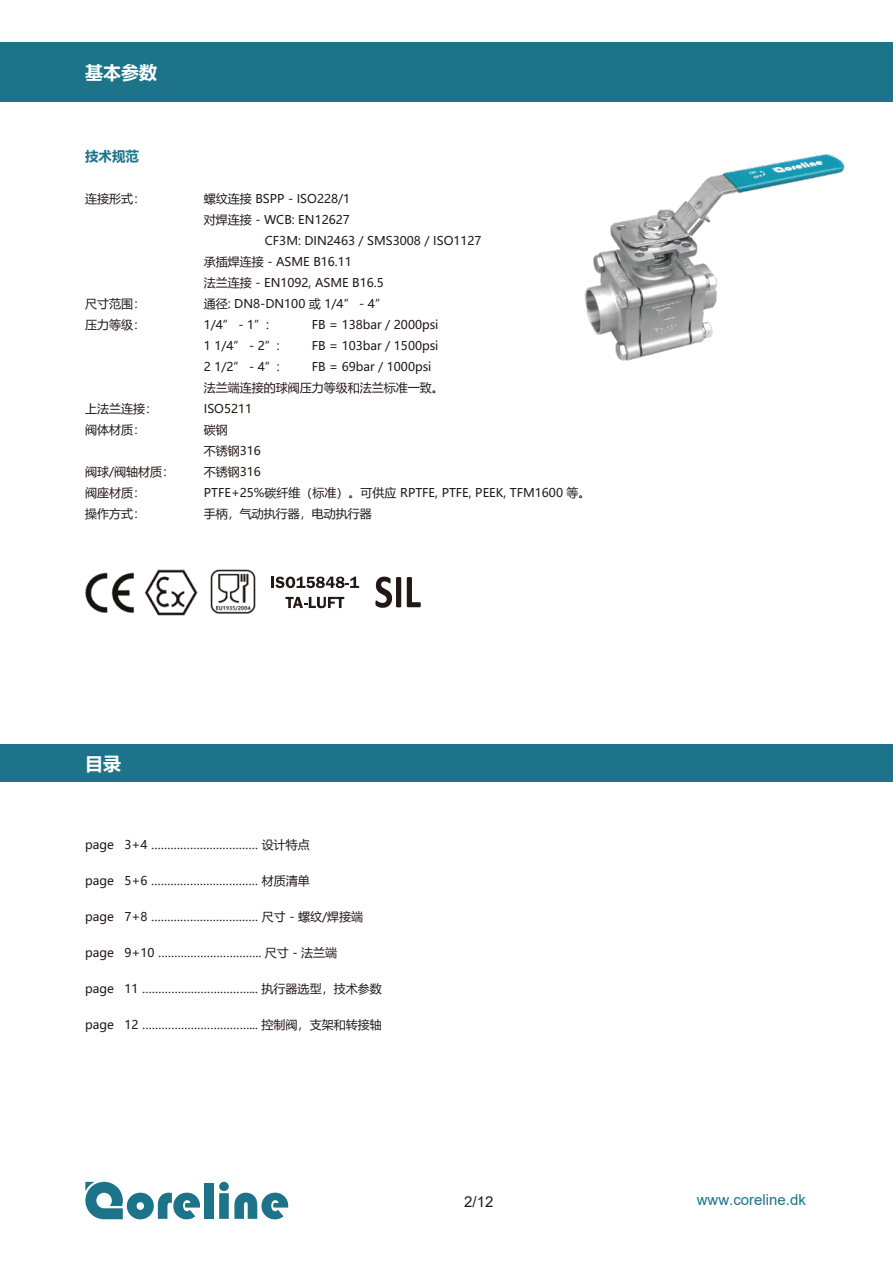
<style>
.page{position:relative;width:893px;height:1263px;background:#fff}
.page>*{position:absolute;margin:0;border:0;box-sizing:border-box;transform-origin:0 0}
.t1{font:700 18px "Microsoft Ya Hei";color:#fff}
.t2{font:15px "Arial";color:#1d7389}
.t3{font:15px "Arial";color:#221815}
.t4{font:700 13.5px "Microsoft Ya Hei";color:#1d7389}
.t5{font:12px/21px "Microsoft Ya Hei";color:#221815}
</style>
<div class="page">
<div style="left:0;top:43px;width:893px;height:59px;background:#1d7389"></div>
<svg style="left:85px;top:1182px;width:115px;height:37px"></svg>
<div style="left:204px;top:1184px;width:10px;height:35px;background:#1d7389"></div>
<svg style="left:219px;top:1182px;width:69px;height:37px"></svg>
<img style="left:584px;top:154px;width:261px;height:207px">
<div style="left:0;top:744px;width:893px;height:37px;background:#1d7389"></div>
<img style="left:85px;top:572px;width:49px;height:40px">
<img style="left:145px;top:569px;width:53px;height:46px">
<img style="left:211px;top:569px;width:44px;height:44px">
<svg style="left:272px;top:577px;width:87px;height:11px"></svg>
<svg style="left:285px;top:597px;width:59px;height:11px"></svg>
<svg style="left:375px;top:577px;width:26px;height:31px"></svg>
<svg style="left:407px;top:577px;width:14px;height:30px"></svg>
<h1 class="t1" style="left:85px;top:60px;width:74px">基本参数</h1>
<p class="t4" style="left:85px;top:147px;width:55px">技术规范</p>
<p class="t5" style="left:85px;top:188px;width:61px">连接形式：</p>
<p class="t5" style="left:85px;top:293px;width:61px">尺寸范围：压力等级：</p>
<p class="t5" style="left:85px;top:398px;width:73px">上法兰连接：阀体材质：</p>
<p class="t5" style="left:85px;top:461px;width:91px">阀球/阀轴材质：阀座材质：<br>操作方式：</p>
<p class="t5" style="left:204px;top:188px;width:148px">螺纹连接 BSPP - ISO228/1</p>
<p class="t5" style="left:204px;top:209px;width:148px">对焊连接 - WCB: EN12627</p>
<p class="t5" style="left:265px;top:230px;width:218px">CF3M: DIN2463 / SMS3008 / ISO1127</p>
<p class="t5" style="left:204px;top:251px;width:150px">承插焊连接 - ASME B16.11</p>
<p class="t5" style="left:204px;top:272px;width:181px">法兰连接 - EN1092, ASME B16.5</p>
<p class="t5" style="left:204px;top:293px;width:185px">通径: DN8-DN100 或 1/4” - 4”</p>
<p class="t5" style="left:204px;top:314px;width:67px">1/4” - 1”:</p>
<p class="t5" style="left:312px;top:314px;width:128px">FB = 138bar / 2000psi</p>
<p class="t5" style="left:204px;top:335px;width:77px">1 1/4” - 2”:</p>
<p class="t5" style="left:312px;top:335px;width:128px">FB = 103bar / 1500psi</p>
<p class="t5" style="left:204px;top:356px;width:77px">2 1/2” - 4”:</p>
<p class="t5" style="left:204px;top:356px;width:388px;text-indent:108px">FB = 69bar / 1000psi<br>法兰端连接的球阀压力等级和法兰标准一致。<br>ISO5211<br>碳钢<br>不锈钢316<br>不锈钢316<br>PTFE+25%碳纤维（标准）。可供应 RPTFE, PTFE, PEEK, TFM1600 等。手柄，气动执行器，电动执行器</p>
<h1 class="t1" style="left:85px;top:750px;width:38px">目录</h1>
<p class="t5" style="left:85px;top:833px;width:226px">page 3+4 …………………………… 设计特点</p>
<p class="t5" style="left:85px;top:869px;width:226px">page 5+6 …………………………… 材质清单</p>
<p class="t5" style="left:85px;top:905px;width:280px">page 7+8 …………………………… 尺寸 - 螺纹/焊接端</p>
<p class="t5" style="left:85px;top:941px;width:254px">page 9+10 ………………………….. 尺寸 - 法兰端</p>
<p class="t5" style="left:85px;top:977px;width:298px">page 11 ……………………………... 执行器选型，技术参数</p>
<p class="t5" style="left:85px;top:1013px;width:298px">page 12 ……………………………... 控制阀，支架和转接轴</p>
<p class="t3" style="left:464px;top:1191px;width:31px">2/12</p>
<p class="t2" style="left:697px;top:1189px;width:111px">www.coreline.dk</p>
</div>
